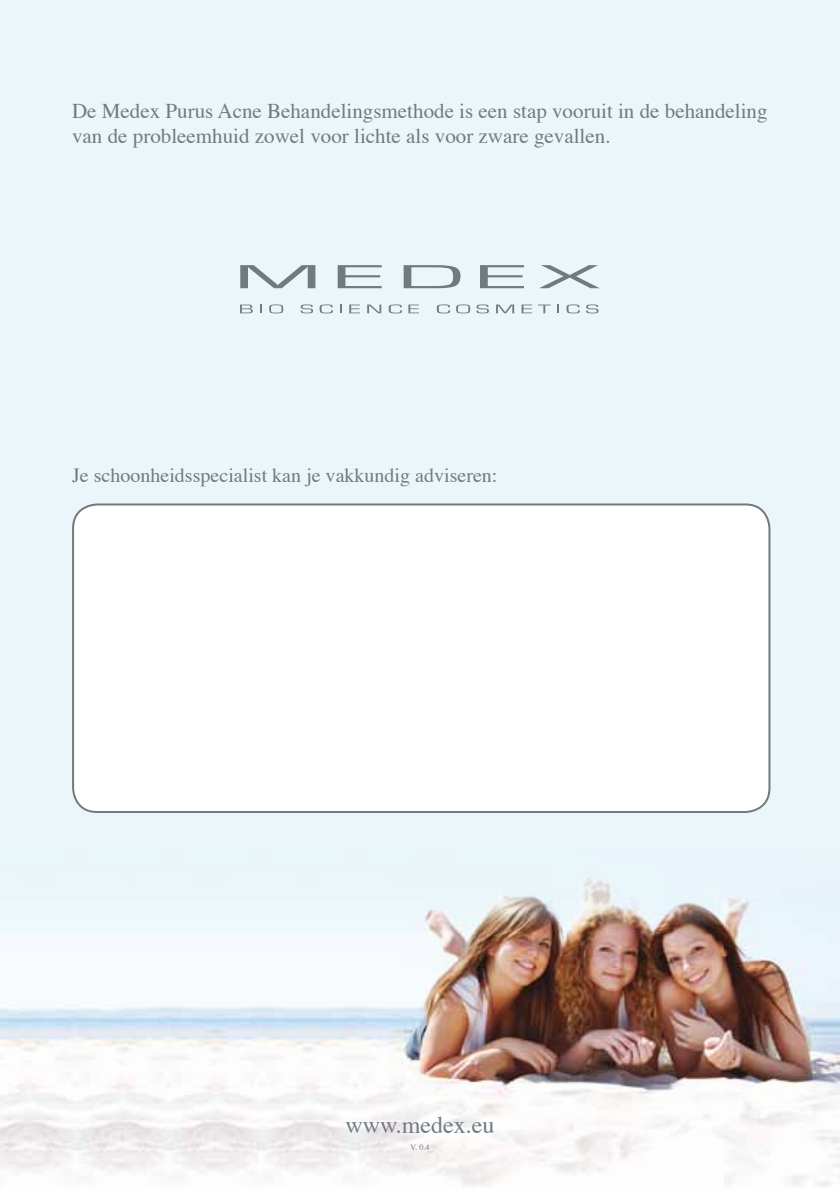
<style>
.page{position:relative;width:840px;height:1191px;background:#fff}
.page>*{position:absolute;margin:0;border:0;box-sizing:border-box;transform-origin:0 0}
.t1{font:24px "Times";color:#72797f}
.t2{font:21px/25.2px "Times";color:#72797f}
.t3{font:20px "Times";color:#72797f}
.t4{font:8px "Times";color:#72797f}
</style>
<div class="page">
<div style="left:0;top:0;width:839px;height:1183px;background:#eaf6fa"></div>
<img style="left:0;top:878px;width:839px;height:309px">
<div style="left:73px;top:504px;width:696px;height:308px;background:#fff;border-radius:24px"></div>
<div style="left:72px;top:503px;width:698px;height:310px;border:2px solid #72797f;border-radius:24px"></div>
<svg style="left:240px;top:265px;width:75px;height:23px"></svg>
<svg style="left:337px;top:265px;width:44px;height:23px"></svg>
<svg style="left:403px;top:265px;width:57px;height:23px"></svg>
<svg style="left:480px;top:265px;width:43px;height:23px"></svg>
<svg style="left:540px;top:265px;width:59px;height:23px"></svg>
<svg style="left:240px;top:304px;width:12px;height:9px"></svg>
<svg style="left:260px;top:304px;width:2px;height:9px"></svg>
<svg style="left:269px;top:304px;width:14px;height:9px"></svg>
<svg style="left:300px;top:304px;width:13px;height:9px"></svg>
<svg style="left:319px;top:304px;width:14px;height:9px"></svg>
<svg style="left:349px;top:304px;width:10px;height:9px"></svg>
<svg style="left:367px;top:304px;width:14px;height:9px"></svg>
<svg style="left:388px;top:304px;width:14px;height:9px"></svg>
<svg style="left:408px;top:304px;width:11px;height:9px"></svg>
<svg style="left:436px;top:304px;width:14px;height:9px"></svg>
<svg style="left:456px;top:304px;width:14px;height:9px"></svg>
<svg style="left:476px;top:304px;width:12px;height:9px"></svg>
<svg style="left:496px;top:304px;width:18px;height:9px"></svg>
<svg style="left:521px;top:304px;width:29px;height:9px"></svg>
<svg style="left:566px;top:304px;width:13px;height:9px"></svg>
<svg style="left:586px;top:304px;width:12px;height:9px"></svg>
<p class="t2" style="left:72px;top:96px;width:696px">De Medex Purus Acne Behandelingsmethode is een stap vooruit in de behandeling van de probleemhuid zowel voor lichte als voor zware gevallen.</p>
<p class="t3" style="left:72px;top:457px;width:426px">Je schoonheidsspecialist kan je vakkundig adviseren:</p>
<p class="t1" style="left:345px;top:1102px;width:151px">www.medex.eu</p>
<p class="t4" style="left:410px;top:1139px;width:20px">V. 0.4</p>
</div>
